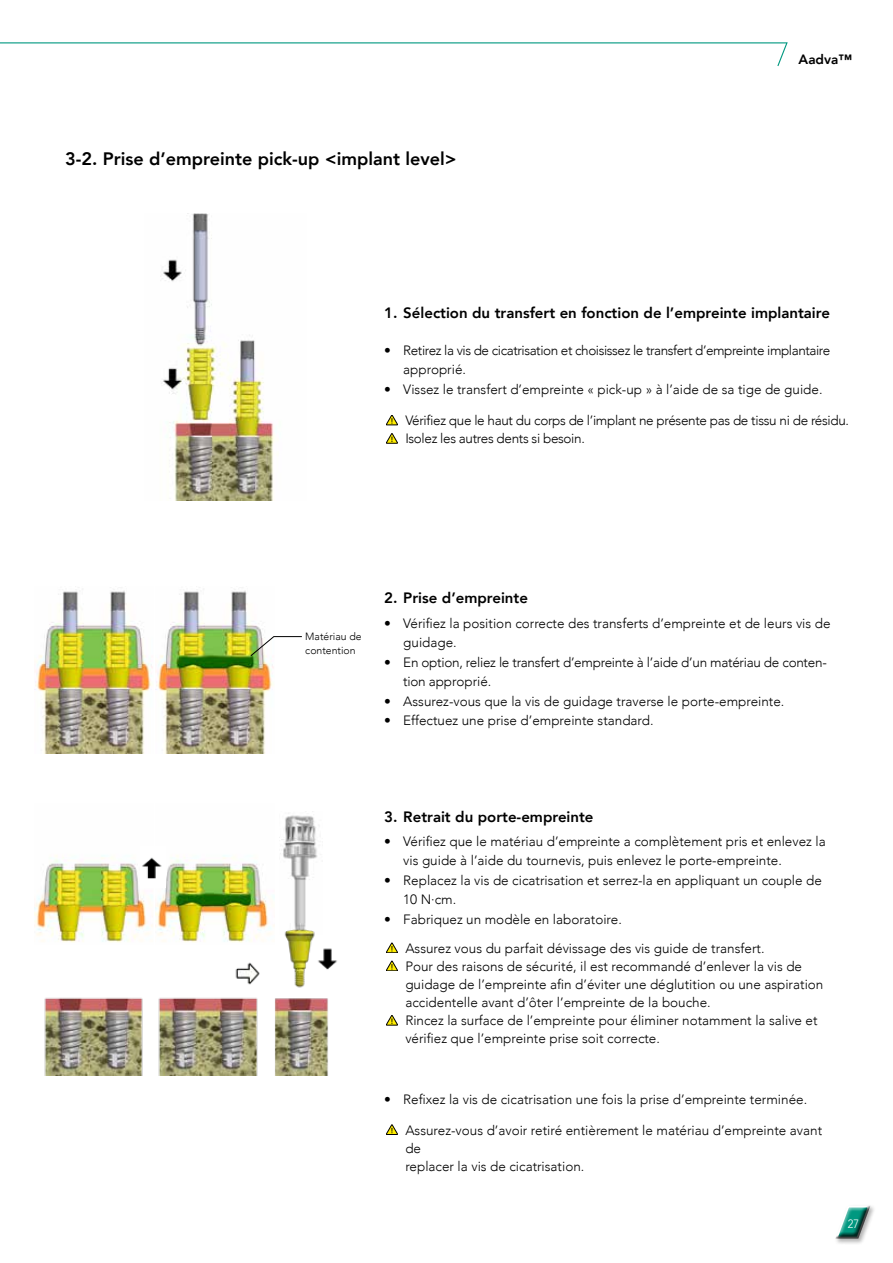
<style>
.page{position:relative;width:893px;height:1263px;background:#fff}
.page>*{position:absolute;margin:0;border:0;box-sizing:border-box;transform-origin:0 0}
.t1{font:800 18px "Avenir";color:#000}
.t2{font:800 15px "Avenir";color:#000}
.t3{font:300 13.5px/18px "Avenir";color:#000}
.t4{font:300 13.5px/18px "Avenir";letter-spacing:-.025em;color:#000}
.t5{font:300 13.5px/19.5px "Avenir";letter-spacing:-.03em;color:#000}
.t6{font:300 13.5px/19.5px "Avenir";letter-spacing:-.02em;color:#000}
.t7{font:800 13.5px "Avenir";color:#000}
.t8{font:300 12px "Avenir LT Std";color:#fff;scale:.9 1}
.t9{font:300 10.5px/13.5px "Avenir";color:#000}
</style>
<div class="page">
<svg style="left:0;top:42px;width:788px;height:24px"></svg>
<div style="left:834px;top:1204px;width:43px;height:41px;background:#000;opacity:.3"></div>
<svg style="left:834px;top:1204px;width:42px;height:35px"></svg>
<img style="left:161px;top:214px;width:114px;height:287px">
<img style="left:155px;top:591px;width:119px;height:163px">
<img style="left:34px;top:591px;width:119px;height:163px">
<img style="left:235px;top:811px;width:102px;height:265px">
<img style="left:158px;top:988px;width:106px;height:88px">
<img style="left:44px;top:997px;width:99px;height:79px">
<svg style="left:250px;top:636px;width:52px;height:20px"></svg>
<img style="left:155px;top:811px;width:119px;height:133px">
<img style="left:34px;top:855px;width:119px;height:88px">
<img style="left:140px;top:847px;width:26px;height:40px">
<svg style="left:386px;top:1124px;width:12px;height:10px"></svg>
<svg style="left:386px;top:943px;width:12px;height:10px"></svg>
<svg style="left:386px;top:1015px;width:12px;height:10px"></svg>
<svg style="left:386px;top:961px;width:12px;height:10px"></svg>
<svg style="left:386px;top:415px;width:12px;height:10px"></svg>
<svg style="left:386px;top:433px;width:12px;height:10px"></svg>
<h1 class="t1" style="left:65px;top:145px;width:393px">3-2. Prise d’empreinte pick-up &lt;implant level&gt;</h1>
<p class="t7" style="left:799px;top:49px;width:55px">Aadva™</p>
<p class="t2" style="left:384px;top:301px;width:447px">1. Sélection du transfert en fonction de l’empreinte implantaire</p>
<p class="t5" style="left:403px;top:340px;width:429px;text-indent:-19px">• Retirez la vis de cicatrisation et choisissez le transfert d’empreinte implantaire approprié.</p>
<p class="t3" style="left:384px;top:380px;width:440px">• Vissez le transfert d’empreinte « pick-up » à l’aide de sa tige de guide.</p>
<p class="t4" style="left:405px;top:411px;width:445px">Vérifiez que le haut du corps de l’implant ne présente pas de tissu ni de résidu.<br>Isolez les autres dents si besoin.</p>
<p class="t9" style="left:305px;top:630px;width:58px">Matériau de contention</p>
<p class="t2" style="left:384px;top:587px;width:145px">2. Prise d’empreinte</p>
<p class="t3" style="left:403px;top:613px;width:429px;line-height:19.5px;text-indent:-19px">• Vérifiez la position correcte des transferts d’empreinte et de leurs vis de guidage.</p>
<p class="t6" style="left:403px;top:652px;width:425px;text-indent:-19px">• En option, reliez le transfert d’empreinte à l’aide d’un matériau de conten&shy;tion approprié.</p>
<p class="t3" style="left:384px;top:692px;width:402px">• Assurez-vous que la vis de guidage traverse le porte-empreinte.</p>
<p class="t3" style="left:384px;top:711px;width:271px">• Effectuez une prise d’empreinte standard.</p>
<p class="t2" style="left:384px;top:805px;width:211px">3. Retrait du porte-empreinte</p>
<p class="t3" style="left:403px;top:831px;width:424px;line-height:19.5px;text-indent:-19px">• Vérifiez que le matériau d’empreinte a complètement pris et enlevez la vis guide à l’aide du tournevis, puis enlevez le porte-empreinte.</p>
<p class="t3" style="left:403px;top:870px;width:420px;line-height:19.5px;text-indent:-19px">• Replacez la vis de cicatrisation et serrez-la en appliquant un couple de<br>10 N·cm.</p>
<p class="t3" style="left:384px;top:910px;width:239px">• Fabriquez un modèle en laboratoire.</p>
<p class="t3" style="left:405px;top:939px;width:420px">Assurez vous du parfait dévissage des vis guide de transfert.<br>Pour des raisons de sécurité, il est recommandé d’enlever la vis de guidage de l’empreinte afin d’éviter une déglutition ou une aspiration accidentelle avant d’ôter l’empreinte de la bouche.<br>Rincez la surface de l’empreinte pour éliminer notamment la salive et vérifiez que l’empreinte prise soit correcte.</p>
<p class="t3" style="left:384px;top:1090px;width:425px">• Refixez la vis de cicatrisation une fois la prise d’empreinte terminée.</p>
<p class="t3" style="left:405px;top:1121px;width:418px">Assurez-vous d’avoir retiré entièrement le matériau d’empreinte avant de<br>replacer la vis de cicatrisation.</p>
<p class="t8" style="left:848px;top:1217px;width:14px">27</p>
</div>
